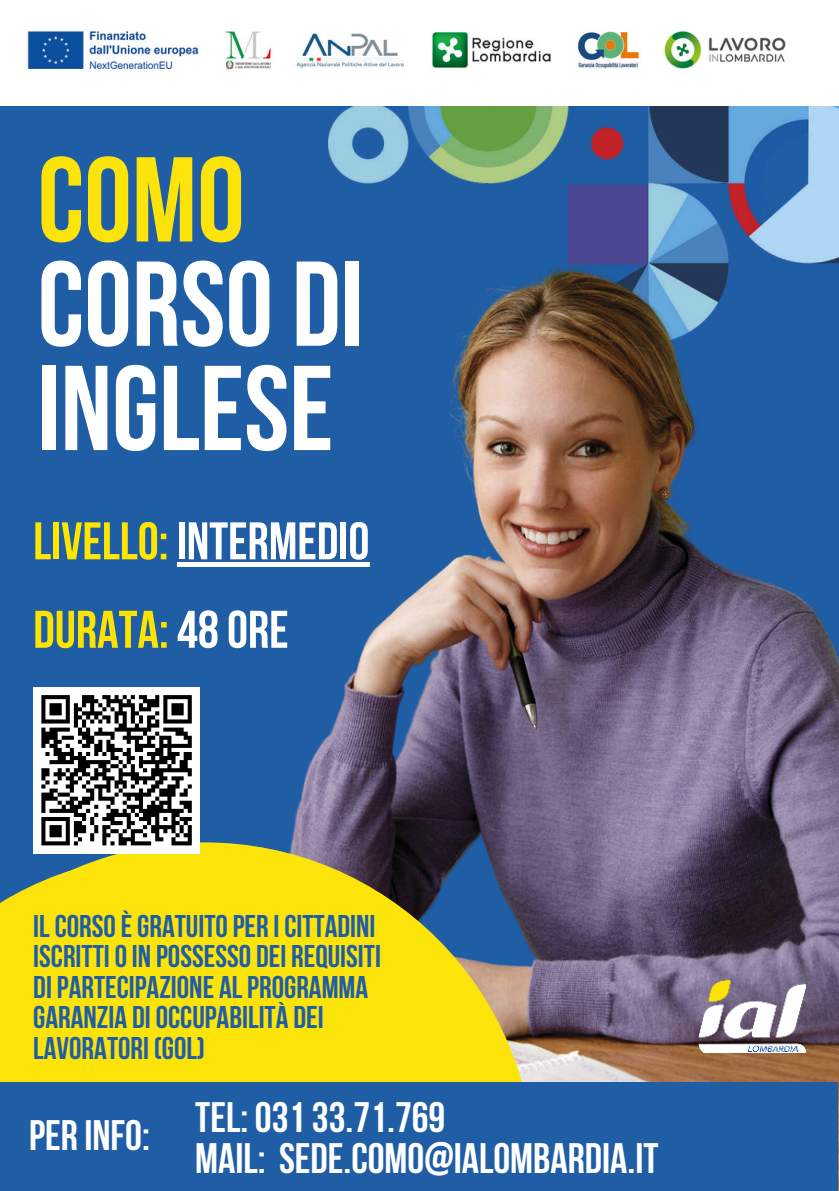
<style>
.page{position:relative;width:839px;height:1191px;background:#fff}
.page>*{position:absolute;margin:0;border:0;box-sizing:border-box;transform-origin:0 0}
.t1{font:700 120.4px/104.2px "Bebas Neue";color:#fff}
.t2{font:700 120.4px "Bebas Neue";color:#fce40b}
.t3{font:700 52.8px/88.4px "Bebas Neue";color:#fff}
.t4{font:700 42.4px/41.6px "Bebas Neue";color:#fff}
.t5{font:700 31.4px/30.6px "Bebas Neue";color:#1f5da5}
.t6{font:700 28.2px/25.2px "Bebas Neue";color:#1f5da5;text-align:center}
.s1{color:#ffe600}
.s2{color:#fce400}
</style>
<div class="page">
<div style="left:0;top:0;width:838px;height:1191px;background:#1f5da5"></div>
<img style="left:329px;top:106px;width:509px;height:27px">
<img style="left:291px;top:133px;width:547px;height:949px">
<svg style="left:0;top:842px;width:534px;height:240px;background:#d6c621"></svg>
<div style="left:0;top:0;width:838px;height:106px;background:#fff"></div>
<img style="left:27px;top:31px;width:759px;height:41px">
<div style="left:177px;top:562px;width:192px;height:5px;background:#fff"></div>
<img style="left:698px;top:981px;width:107px;height:72px">
<div style="left:33px;top:687px;width:167px;height:167px;background:#fff"></div>
<svg style="left:41px;top:695px;width:151px;height:151px"></svg>
<h1 class="t2" style="left:38px;top:134px;width:208px">COMO</h1>
<h1 class="t1" style="left:38px;top:251px;width:327px">CORSO DI<br>INGLESE</h1>
<h2 class="t3" style="left:33px;top:496px;width:337px"><span class="s1">LIVELLO:</span> INTERMEDIO<br><span class="s2">DURATA:</span> 48 ORE</h2>
<p class="t5" style="left:33px;top:910px;width:349px">IL CORSO È GRATUITO PER I CITTADINI<br>ISCRITTI O IN POSSESSO DEI REQUISITI<br>DI PARTECIPAZIONE AL PROGRAMMA<br>GARANZIA DI OCCUPABILITÀ DEI<br>LAVORATORI (GOL)</p>
<p class="t6" style="left:39px;top:912px;width:285px">IL CORSO È GRATUITO PER I<br>CITTADINI ISCRITTI O IN POSSESSO<br>DEI REQUISITI DI PARTECIPAZIONE<br>AL PROGRAMMA GARANZIA DI<br>OCCUPABILITÀ DEI LAVORATORI (GOL)</p>
<h3 class="t4" style="left:29px;top:1114px;width:122px">PER INFO:</h3>
<h3 class="t4" style="left:195px;top:1096px;width:465px">TEL: 031 33.71.769<br>MAIL: SEDE.COMO@IALOMBARDIA.IT</h3>
</div>
